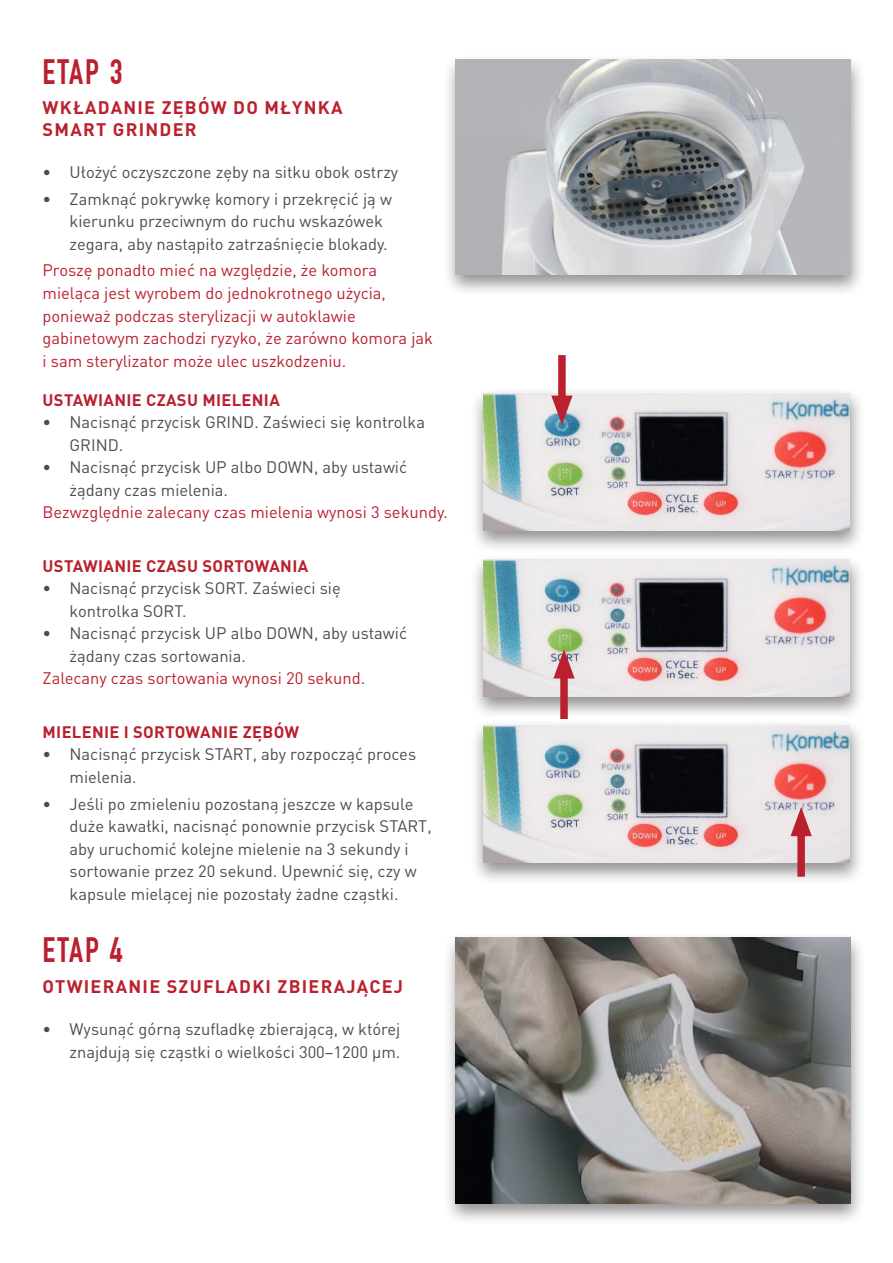
<style>
.page{position:relative;width:893px;height:1263px;background:#fff}
.page>*{position:absolute;margin:0;border:0;box-sizing:border-box;transform-origin:0 0}
.t1{font:700 34.5px "DIN Condensed";letter-spacing:.245em;color:#ba202e}
.t2{font:700 18px/21.6px "DIN Pro";letter-spacing:.07em;color:#ba202e}
.t3{font:16.5px/22.5px "DIN Pro";color:#4e4b4c}
.t4{font:16.5px/22.5px "DIN Pro";color:#ba202e}
.t5{font:700 16.5px "DIN Pro";letter-spacing:.02em;color:#ba202e}
</style>
<div class="page">
<div style="left:442px;top:54px;width:424px;height:243px;background:#241f1f;opacity:.5"></div>
<img style="left:455px;top:60px;width:395px;height:215px">
<div style="left:470px;top:387px;width:395px;height:166px;background:#241f1f;opacity:.5"></div>
<img style="left:483px;top:393px;width:367px;height:137px">
<div style="left:470px;top:553px;width:395px;height:166px;background:#241f1f;opacity:.5"></div>
<img style="left:483px;top:559px;width:367px;height:138px">
<div style="left:442px;top:932px;width:424px;height:294px;background:#241f1f;opacity:.5"></div>
<img style="left:455px;top:938px;width:395px;height:265px">
<div style="left:558px;top:355px;width:8px;height:53px;background:#ba202e"></div>
<svg style="left:551px;top:396px;width:22px;height:29px"></svg>
<div style="left:560px;top:666px;width:8px;height:53px;background:#ba202e"></div>
<svg style="left:553px;top:649px;width:22px;height:29px"></svg>
<div style="left:470px;top:719px;width:395px;height:166px;background:#241f1f;opacity:.5"></div>
<img style="left:483px;top:725px;width:367px;height:137px">
<div style="left:797px;top:824px;width:8px;height:53px;background:#ba202e"></div>
<svg style="left:790px;top:807px;width:22px;height:29px"></svg>
<h1 class="t1" style="left:43px;top:52px;width:82px">Etap 3</h1>
<p class="t2" style="left:43px;top:96px;width:301px">WKŁADANIE ZĘBÓW DO MŁYNKA<br>SMART GRINDER</p>
<p class="t3" style="left:43px;top:160px;width:357px">• Ułożyć oczyszczone zęby na sitku obok ostrzy</p>
<p class="t3" style="left:70px;top:187px;width:324px;text-indent:-27px">• Zamknąć pokrywkę komory i przekręcić ją w kierunku przeciwnym do ruchu wskazówek zegara, aby nastąpiło zatrzaśnięcie blokady.</p>
<p class="t4" style="left:43px;top:259px;width:392px">Proszę ponadto mieć na względzie, że komora mieląca jest wyrobem do jednokrotnego użycia, ponieważ podczas sterylizacji w autoklawie gabinetowym zachodzi ryzyko, że zarówno komora jak i sam sterylizator może ulec uszkodzeniu.</p>
<p class="t5" style="left:43px;top:389px;width:239px">USTAWIANIE CZASU MIELENIA</p>
<p class="t3" style="left:70px;top:410px;width:357px;text-indent:-27px">• Nacisnąć przycisk GRIND. Zaświeci się kontrolka<br>GRIND.</p>
<p class="t3" style="left:70px;top:455px;width:339px;text-indent:-27px">• Nacisnąć przycisk UP albo DOWN, aby ustawić żądany czas mielenia.</p>
<p class="t4" style="left:43px;top:500px;width:407px">Bezwzględnie zalecany czas mielenia wynosi 3 sekundy.</p>
<p class="t5" style="left:43px;top:555px;width:267px">USTAWIANIE CZASU SORTOWANIA</p>
<p class="t3" style="left:70px;top:576px;width:273px;text-indent:-27px">• Nacisnąć przycisk SORT. Zaświeci się kontrolka SORT.</p>
<p class="t3" style="left:70px;top:621px;width:339px;text-indent:-27px">• Nacisnąć przycisk UP albo DOWN, aby ustawić żądany czas sortowania.</p>
<p class="t4" style="left:43px;top:666px;width:324px">Zalecany czas sortowania wynosi 20 sekund.</p>
<p class="t5" style="left:43px;top:721px;width:256px">M IELENIE I SORTOWANIE ZĘBÓW</p>
<p class="t3" style="left:70px;top:742px;width:348px;text-indent:-27px">• Nacisnąć przycisk START, aby rozpocząć proces mielenia.</p>
<p class="t3" style="left:70px;top:792px;width:364px;text-indent:-27px">• Jeśli po zmieleniu pozostaną jeszcze w kapsule duże kawałki, nacisnąć ponownie przycisk START, aby uruchomić kolejne mielenie na 3 sekundy i sortowanie przez 20 sekund. Upewnić się, czy w kapsule mielącej nie pozostały żadne cząstki.</p>
<h1 class="t1" style="left:43px;top:930px;width:82px">Etap 4</h1>
<p class="t2" style="left:43px;top:974px;width:362px">OTWIERANIE SZUFLADKI ZBIERAJĄCEJ</p>
<p class="t3" style="left:43px;top:1017px;width:359px;text-align:right">• Wysunąć górną szufladkę zbierającą, w której znajdują się cząstki o wielkości 300–1200 µm.</p>
</div>
